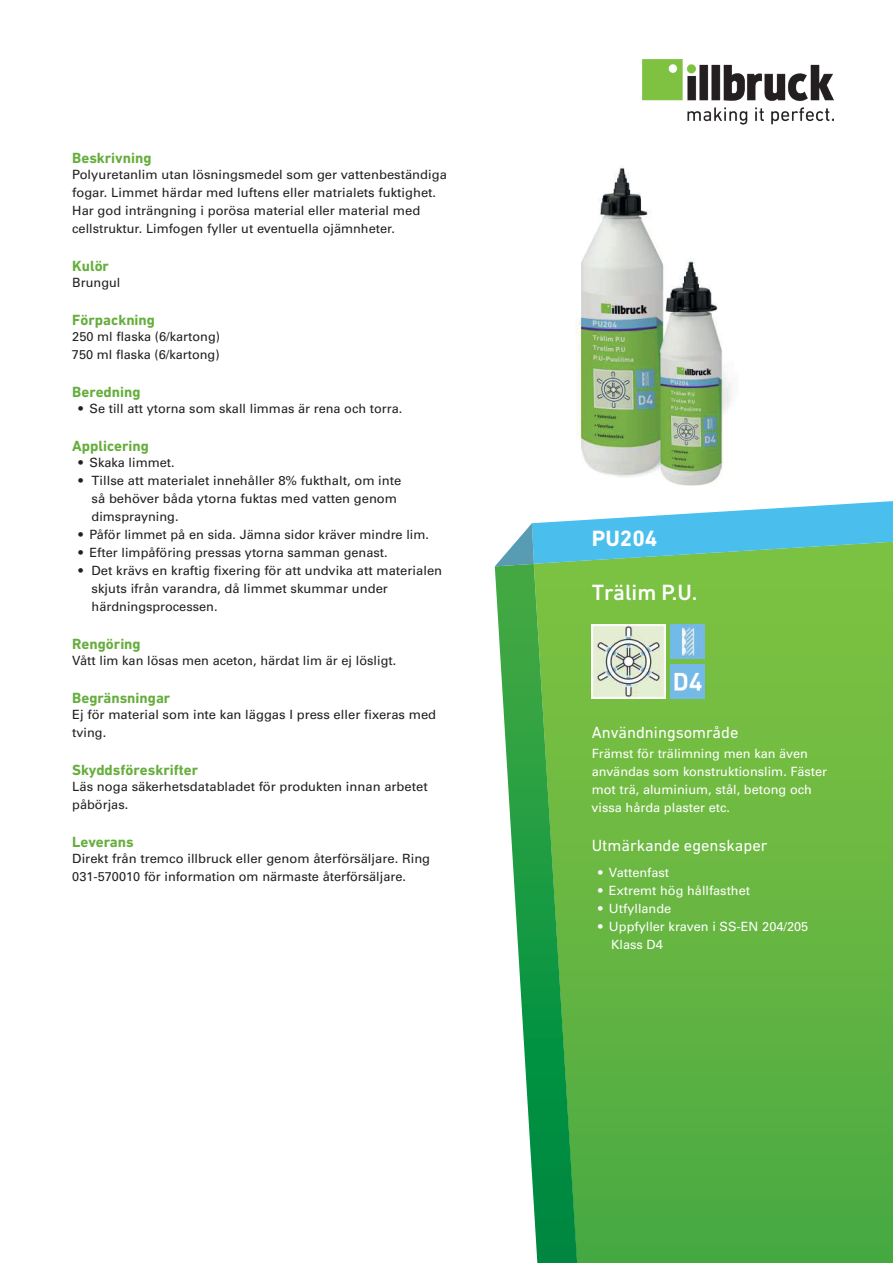
<style>
.page{position:relative;width:893px;height:1263px;background:#fff}
.page>*{position:absolute;margin:0;border:0;box-sizing:border-box;transform-origin:0 0}
.t1{font:500 22.5px "DIN Next W1 G";color:#fff}
.t2{font:700 22.5px "DIN Next W1 G";color:#fff}
.t3{font:16.5px "DIN Next W1 G";color:#fff}
.t4{font:700 15px "DIN Next W1 G";color:#66ae3d}
.t5{font:12.75px/18px "Univers LTCYR 55 Roman";color:#231f20}
.t6{font:12.75px/18px "Univers LTCYR 55 Roman";color:#fff}
</style>
<div class="page">
<img style="left:575px;top:166px;width:157px;height:320px">
<svg style="left:577px;top:566px;width:316px;height:697px;background:#64b542"></svg>
<svg style="left:495px;top:566px;width:82px;height:697px"></svg>
<svg style="left:495px;top:501px;width:398px;height:65px"></svg>
<img style="left:592px;top:625px;width:73px;height:73px">
<img style="left:671px;top:625px;width:34px;height:34px">
<img style="left:671px;top:664px;width:34px;height:34px">
<img style="left:642px;top:60px;width:191px;height:65px">
<p class="t4" style="left:72px;top:149px;width:81px">Beskrivning</p>
<p class="t5" style="left:72px;top:165px;width:376px">Polyuretanlim utan lösningsmedel som ger vattenbeständiga fogar. Limmet härdar med luftens eller matrialets fuktighet.<br>Har god inträngning i porösa material eller material med cellstruktur. Limfogen fyller ut eventuella ojämnheter.</p>
<p class="t4" style="left:72px;top:257px;width:38px">Kulör</p>
<p class="t5" style="left:72px;top:273px;width:50px">Brungul</p>
<p class="t4" style="left:72px;top:311px;width:84px">Förpackning</p>
<p class="t5" style="left:72px;top:327px;width:150px">250 ml flaska (6/kartong)<br>750 ml flaska (6/kartong)</p>
<p class="t4" style="left:72px;top:383px;width:70px">Beredning</p>
<p class="t5" style="left:79px;top:399px;width:325px">• Se till att ytorna som skall limmas är rena och torra.</p>
<p class="t4" style="left:72px;top:437px;width:78px">Applicering</p>
<p class="t5" style="left:79px;top:453px;width:98px">• Skaka limmet.</p>
<p class="t5" style="left:92px;top:471px;width:311px;text-indent:-13px">• Tillse att materialet innehåller 8% fukthalt, om inte så behöver båda ytorna fuktas med vatten genom dimsprayning.</p>
<p class="t5" style="left:79px;top:525px;width:352px">• Påför limmet på en sida. Jämna sidor kräver mindre lim.</p>
<p class="t5" style="left:79px;top:543px;width:310px">• Efter limpåföring pressas ytorna samman genast.</p>
<p class="t5" style="left:92px;top:561px;width:352px;text-indent:-13px">• Det krävs en kraftig fixering för att undvika att materialen skjuts ifrån varandra, då limmet skummar under härdningsprocessen.</p>
<p class="t4" style="left:72px;top:635px;width:70px">Rengöring</p>
<p class="t5" style="left:72px;top:651px;width:325px">Vått lim kan lösas men aceton, härdat lim är ej lösligt.</p>
<p class="t4" style="left:72px;top:689px;width:100px">Begränsningar</p>
<p class="t5" style="left:72px;top:705px;width:365px">Ej för material som inte kan läggas I press eller fixeras med tving.</p>
<p class="t4" style="left:72px;top:761px;width:127px">Skyddsföreskrifter</p>
<p class="t5" style="left:72px;top:777px;width:357px">Läs noga säkerhetsdatabladet för produkten innan arbetet påbörjas.</p>
<p class="t4" style="left:72px;top:833px;width:63px">Leverans</p>
<p class="t5" style="left:72px;top:849px;width:359px">Direkt från tremco illbruck eller genom återförsäljare. Ring<br>031-570010 för information om närmaste återförsäljare.</p>
<h1 class="t2" style="left:592px;top:525px;width:67px">PU204</h1>
<h1 class="t1" style="left:592px;top:579px;width:107px">Trälim P.U.</h1>
<p class="t3" style="left:592px;top:723px;width:148px">Användningsområde</p>
<p class="t6" style="left:591px;top:743px;width:237px">Främst för trälimning men kan även användas som konstruktionslim. Fäster mot trä, aluminium, stål, betong och vissa hårda plaster etc.</p>
<p class="t3" style="left:592px;top:835px;width:177px">Utmärkande egenskaper</p>
<p class="t6" style="left:598px;top:862px;width:73px">• Vattenfast</p>
<p class="t6" style="left:598px;top:880px;width:153px">• Extremt hög hållfasthet</p>
<p class="t6" style="left:598px;top:898px;width:75px">• Utfyllande</p>
<p class="t6" style="left:611px;top:916px;width:199px;text-indent:-13px">• Uppfyller kraven i SS-EN 204/205<br>Klass D4</p>
</div>
